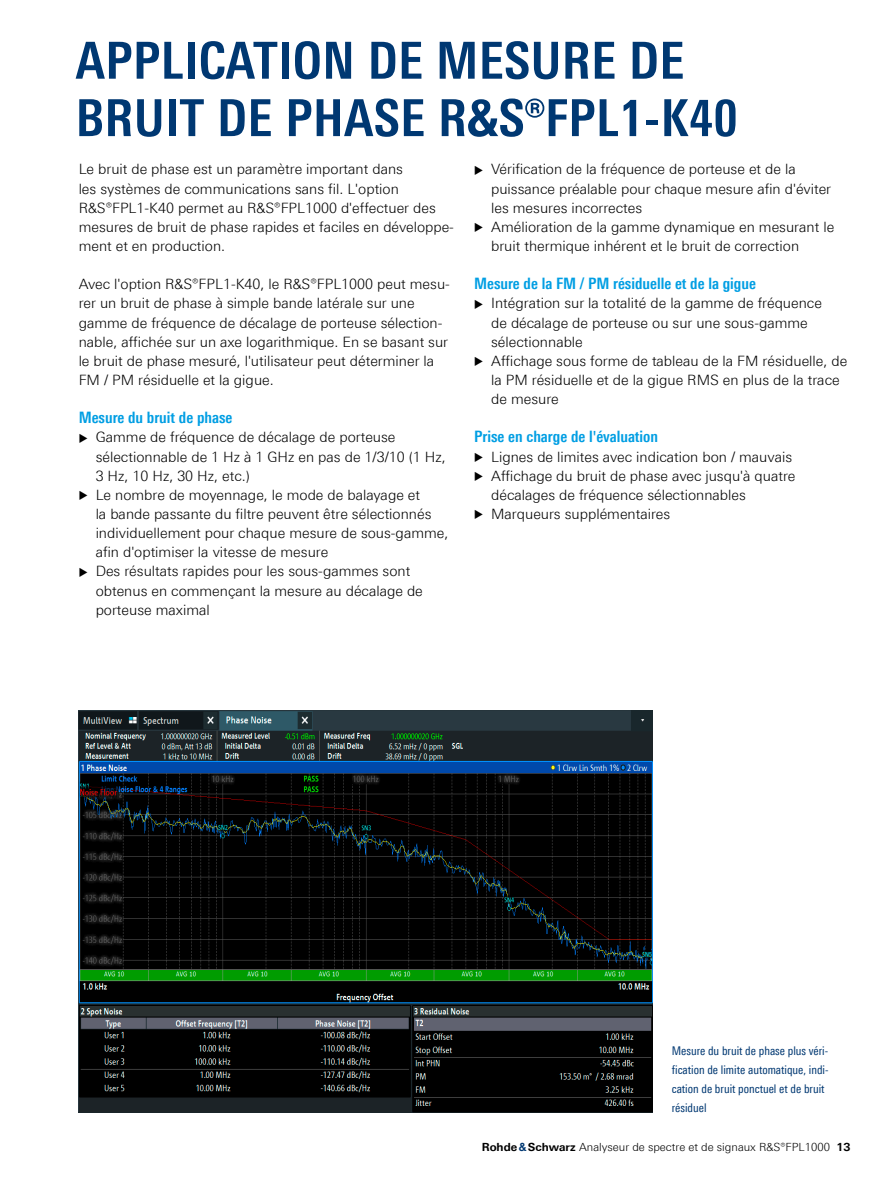
<style>
.page{position:relative;width:893px;height:1191px;background:#fff}
.page>*{position:absolute;margin:0;border:0;box-sizing:border-box;transform-origin:0 0}
.Seiten_Headline_34Pt_blau{font:700 condensed 51px/57.4px "Linotype Universfor RS";letter-spacing:.01em;color:#003872}
.Absatzfett_cyan{font:700 condensed 15.75px "Linotype Universfor RS";color:#009ee3}
.Haupttext{font:300 14.25px/19.2px "Linotype Universfor RS";color:#000}
.Haupttext_ohne_Abstand{font:300 14.25px/19.2px "Linotype Universfor RS";color:#000}
.Bildunterschrift{font:condensed 12px/19.2px "Linotype Universfor RS";color:#003872}
.t1{font:300 11.25px "Linotype Universfor RS";color:#000}
.s1{font-size:11.4px}
.s2{font-weight:700}
.s3{font-weight:700;color:#003872}
</style>
<div class="page">
<img style="left:79px;top:710px;width:574px;height:402px">
<p class="Seiten_Headline_34Pt_blau" style="left:76px;top:31px;width:663px">APPLICATION DE MESURE DE<br>BRUIT DE PHASE R&amp;S®FPL1-K40</p>
<p class="Haupttext_ohne_Abstand" style="left:79px;top:160px;width:377px">Le bruit de phase est un paramètre important dans<br>les systèmes de communications sans fil. L'option R&amp;S®FPL1-K40 permet au R&amp;S®FPL1000 d'effectuer des mesures de bruit de phase rapides et faciles en développe&shy;ment et en production.</p>
<p class="Haupttext" style="left:79px;top:274px;width:373px">Avec l'option R&amp;S®FPL1-K40, le R&amp;S®FPL1000 peut mesu&shy;rer un bruit de phase à simple bande latérale sur une gamme de fréquence de décalage de porteuse sélection&shy;nable, affichée sur un axe logarithmique. En se basant sur le bruit de phase mesuré, l'utilisateur peut déterminer la FM / PM résiduelle et la gigue.</p>
<p class="Absatzfett_cyan" style="left:79px;top:408px;width:155px">Mesure du bruit de phase</p>
<p class="Haupttext" style="left:96px;top:427px;width:352px;text-indent:-17px"><span class="s1">▶</span> Gamme de fréquence de décalage de porteuse sélectionnable de 1 Hz à 1 GHz en pas de 1/3/10 (1 Hz,<br>3 Hz, 10 Hz, 30 Hz, etc.)</p>
<p class="Haupttext" style="left:96px;top:485px;width:354px;text-indent:-17px"><span class="s1">▶</span> Le nombre de moyennage, le mode de balayage et<br>la bande passante du filtre peuvent être sélectionnés individuellement pour chaque mesure de sous-gamme, afin d'optimiser la vitesse de mesure</p>
<p class="Haupttext" style="left:96px;top:561px;width:329px;text-indent:-17px"><span class="s1">▶</span> Des résultats rapides pour les sous-gammes sont obtenus en commençant la mesure au décalage de porteuse maximal</p>
<p class="Haupttext" style="left:491px;top:160px;width:341px;text-indent:-17px"><span class="s1">▶</span> Vérification de la fréquence de porteuse et de la puissance préalable pour chaque mesure afin d'éviter les mesures incorrectes</p>
<p class="Haupttext" style="left:491px;top:217px;width:345px;text-indent:-17px"><span class="s1">▶</span> Amélioration de la gamme dynamique en mesurant le bruit thermique inhérent et le bruit de correction</p>
<p class="Absatzfett_cyan" style="left:474px;top:274px;width:283px">Mesure de la FM / PM résiduelle et de la gigue</p>
<p class="Haupttext" style="left:491px;top:293px;width:332px;text-indent:-17px"><span class="s1">▶</span> Intégration sur la totalité de la gamme de fréquence de décalage de porteuse ou sur une sous-gamme sélectionnable</p>
<p class="Haupttext" style="left:491px;top:351px;width:358px;text-indent:-17px"><span class="s1">▶</span> Affichage sous forme de tableau de la FM résiduelle, de la PM résiduelle et de la gigue RMS en plus de la trace de mesure</p>
<p class="Absatzfett_cyan" style="left:474px;top:427px;width:185px">Prise en charge de l'évaluation</p>
<p class="Haupttext" style="left:474px;top:447px;width:320px"><span class="s1">▶</span> Lignes de limites avec indication bon / mauvais</p>
<p class="Haupttext" style="left:491px;top:466px;width:306px;text-indent:-17px"><span class="s1">▶</span> Affichage du bruit de phase avec jusqu'à quatre décalages de fréquence sélectionnables</p>
<p class="Haupttext" style="left:474px;top:504px;width:198px"><span class="s1">▶</span> Marqueurs supplémentaires</p>
<p class="Bildunterschrift" style="left:672px;top:1041px;width:158px">Mesure du bruit de phase plus véri&shy;fication de limite automatique, indi&shy;cation de bruit ponctuel et de bruit résiduel</p>
<p class="t1" style="left:482px;top:1140px;width:370px"><span class="s2">Rohde</span><span class="s3">&amp;</span><span class="s2">Schwarz</span> Analyseur de spectre et de signaux R&amp;S®FPL1000 <span class="s2">13</span></p>
</div>
